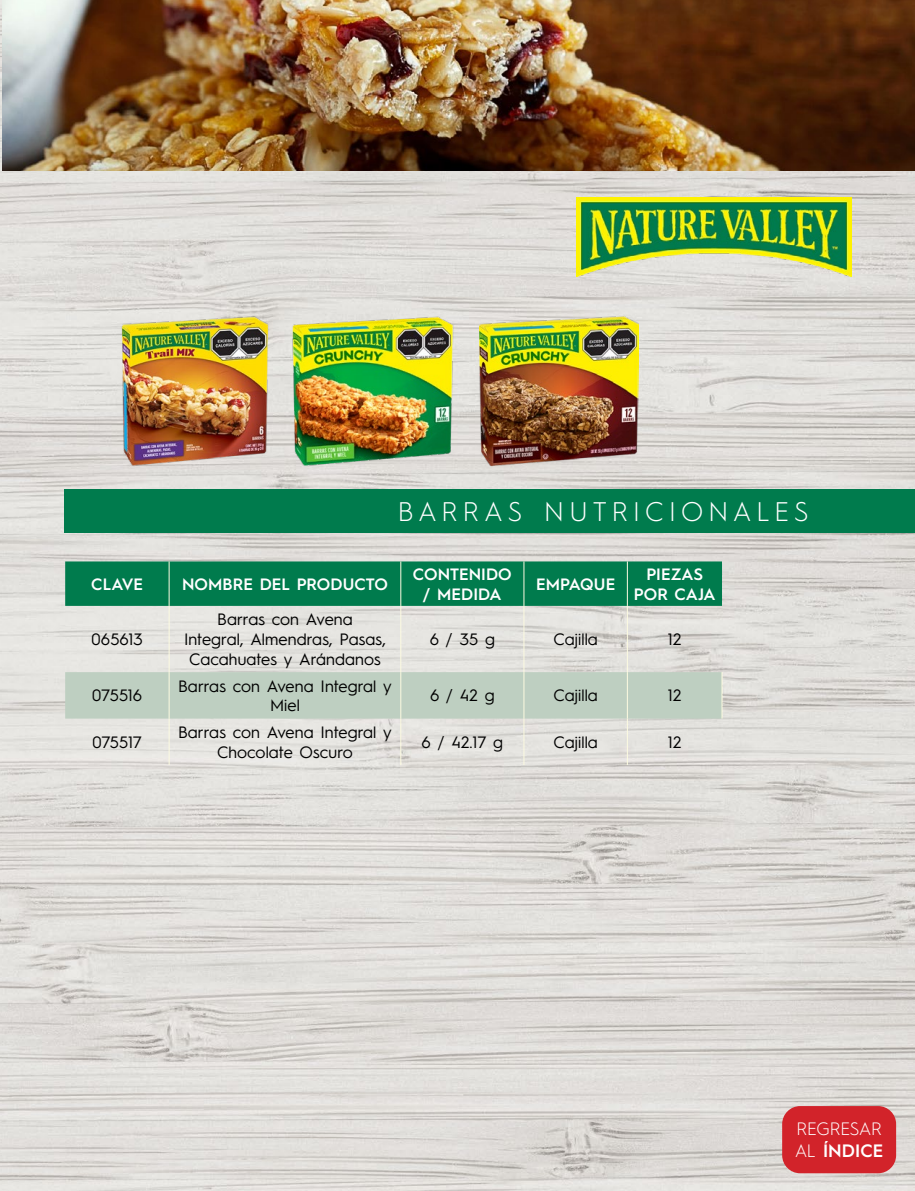
<style>
.page{position:relative;width:915px;height:1191px;background:#fff}
.page>*{position:absolute;margin:0;border:0;box-sizing:border-box;transform-origin:0 0}
.t1{font:300 27px "Hurme Geometric Sans 1";letter-spacing:.185em;color:#fff}
.t2{font:300 18px/21.6px "Hurme Geometric Sans 1";letter-spacing:-.015em;color:#fff}
.t3{font:16.5px/19.8px "Hurme Geometric Sans 1";letter-spacing:.005em;color:#000;text-align:center}
.t4{font:600 16.5px/19.8px "Hurme Geometric Sans 1";letter-spacing:.005em;color:#fff;text-align:center}
.s1{font-weight:600}
</style>
<div class="page">
<img style="left:0;top:0;width:914px;height:1191px">
<svg style="left:37px;top:1127px;width:82px;height:21px;background:#e0ddda"></svg>
<svg style="left:39px;top:1031px;width:78px;height:79px;background:#dddad6"></svg>
<div style="left:64px;top:489px;width:850px;height:43px;background:#007b4d"></div>
<img style="left:576px;top:198px;width:274px;height:79px">
<div style="left:65px;top:561px;width:656px;height:45px;background:#007b4d"></div>
<div style="left:65px;top:672px;width:656px;height:46px;background:#becfc1"></div>
<hr style="left:169px;top:561px;width:1px;height:45px;background:#fdfbe1">
<hr style="left:400px;top:561px;width:1px;height:45px;background:#fdfbe1">
<hr style="left:523px;top:561px;width:1px;height:45px;background:#fdfbe1">
<hr style="left:626px;top:561px;width:1px;height:45px;background:#fdfbe1">
<hr style="left:169px;top:606px;width:1px;height:66px;background:#fdfbe1">
<hr style="left:400px;top:606px;width:1px;height:66px;background:#fdfbe1">
<hr style="left:523px;top:606px;width:1px;height:66px;background:#fdfbe1">
<hr style="left:626px;top:606px;width:1px;height:66px;background:#fdfbe1">
<hr style="left:169px;top:718px;width:1px;height:47px;background:#fdfbe1">
<hr style="left:400px;top:718px;width:1px;height:47px;background:#fdfbe1">
<hr style="left:523px;top:718px;width:1px;height:47px;background:#fdfbe1">
<hr style="left:626px;top:718px;width:1px;height:47px;background:#fdfbe1">
<hr style="left:169px;top:672px;width:1px;height:46px;background:#fdfbe1">
<hr style="left:400px;top:672px;width:1px;height:46px;background:#fdfbe1">
<hr style="left:523px;top:672px;width:1px;height:46px;background:#fdfbe1">
<hr style="left:626px;top:672px;width:1px;height:46px;background:#fdfbe1">
<hr style="left:721px;top:672px;width:1px;height:46px;background:#fdfbe1">
<img style="left:2px;top:0;width:912px;height:170px">
<img style="left:479px;top:311px;width:159px;height:159px">
<img style="left:117px;top:314px;width:156px;height:155px">
<img style="left:282px;top:308px;width:173px;height:174px">
<div style="left:781px;top:1106px;width:114px;height:67px;background:#d2232a;border-radius:18px"></div>
<h1 class="t1" style="left:398px;top:493px;width:412px">BARRAS NUTRICIONALES</h1>
<p class="t4" style="left:91px;top:573px;width:53px">CLAVE</p>
<p class="t4" style="left:182px;top:573px;width:207px">NOMBRE DEL PRODUCTO</p>
<p class="t4" style="left:413px;top:563px;width:100px">CONTENIDO / MEDIDA</p>
<p class="t4" style="left:536px;top:573px;width:81px">EMPAQUE</p>
<p class="t4" style="left:633px;top:563px;width:83px">PIEZAS<br>POR CAJA</p>
<p class="t3" style="left:92px;top:628px;width:53px">065613</p>
<p class="t3" style="left:184px;top:608px;width:203px">Barras con Avena<br>Integral, Almendras, Pasas,<br>Cacahuates y Arándanos</p>
<p class="t3" style="left:429px;top:628px;width:67px">6 / 35 g</p>
<p class="t3" style="left:553px;top:628px;width:46px">Cajilla</p>
<p class="t3" style="left:667px;top:628px;width:15px">12</p>
<p class="t3" style="left:92px;top:684px;width:51px">075516</p>
<p class="t3" style="left:178px;top:675px;width:215px">Barras con Avena Integral y<br>Miel</p>
<p class="t3" style="left:430px;top:684px;width:66px">6 / 42 g</p>
<p class="t3" style="left:553px;top:684px;width:46px">Cajilla</p>
<p class="t3" style="left:667px;top:684px;width:15px">12</p>
<p class="t3" style="left:92px;top:731px;width:51px">075517</p>
<p class="t3" style="left:178px;top:721px;width:215px">Barras con Avena Integral y<br>Chocolate Oscuro</p>
<p class="t3" style="left:421px;top:731px;width:83px">6 / 42.17 g</p>
<p class="t3" style="left:553px;top:731px;width:46px">Cajilla</p>
<p class="t3" style="left:667px;top:731px;width:15px">12</p>
<p class="t2" style="left:794px;top:1117px;width:90px">REGRESAR<br>AL <span class="s1">ÍNDICE</span></p>
</div>
